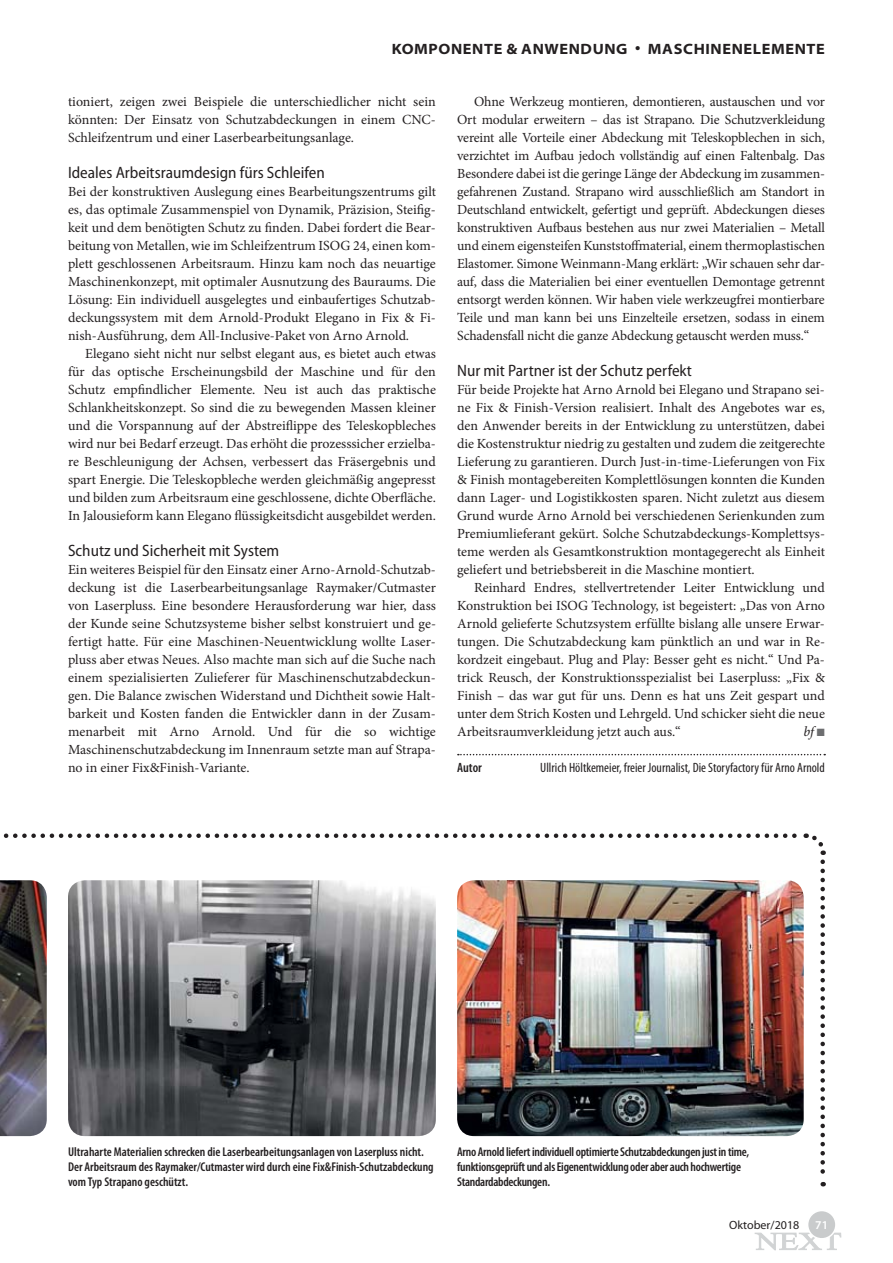
<style>
.page{position:relative;width:893px;height:1263px;background:#fff}
.page>*{position:absolute;margin:0;border:0;box-sizing:border-box;transform-origin:0 0}
.t1{font:semi-condensed 16.5px "Myriad Pro";color:#231f20}
.t2{font:700 semi-expanded 15px "Myriad Pro";letter-spacing:.04em;color:#231f20}
.t3{font:13.95px/18px "Minion Pro";color:#231f20;text-align:justify}
.t4{font:italic 13.95px "Minion Pro";color:#231f20}
.t5{font:condensed 13.5px "Myriad Pro";color:#231f20}
.t6{font:600 condensed 13.5px "Myriad Pro";letter-spacing:-.005em;color:#231f20}
.t7{font:600 condensed 12.75px/15px "Myriad Pro";letter-spacing:-.005em;color:#231f20}
.t8{font:12px "Myriad Pro";color:#231f20}
.t9{font:600 12px "Myriad Pro";color:#fff}
.s1{color:#6d6e70}
</style>
<div class="page">
<svg style="left:754px;top:1232px;width:88px;height:18px"></svg>
<div style="left:808px;top:1210px;width:28px;height:29px;background:#c9cbcc;border-radius:50%"></div>
<div style="left:807px;top:1210px;width:30px;height:29px;border:2px solid #fff;border-radius:50%"></div>
<img style="left:0;top:880px;width:47px;height:256px">
<img style="left:68px;top:880px;width:368px;height:256px;border-radius:17px">
<img style="left:457px;top:880px;width:347px;height:256px;border-radius:17px">
<svg style="left:458px;top:754px;width:367px;height:1px"></svg>
<svg style="left:3px;top:833px;width:823px;height:22px"></svg>
<svg style="left:820px;top:862px;width:5px;height:324px"></svg>
<p class="t2" style="left:392px;top:40px;width:237px">KOMPONENTE &amp; ANWENDUNG</p>
<p class="t2" style="left:648px;top:40px;width:178px">MASCHINENELEMENTE</p>
<p class="t3" style="left:68px;top:94px;width:369px">tioniert, zeigen zwei Beispiele die unterschiedlicher nicht sein könnten: Der Einsatz von Schutzabdeckungen in einem CNC-Schleifzentrum und einer Laserbearbeitungsanlage.</p>
<p class="t1" style="left:68px;top:167px;width:258px">Ideales Arbeitsraumdesign fürs Schleifen</p>
<p class="t3" style="left:68px;top:184px;width:369px">Bei der konstruktiven Auslegung eines Bearbeitungszentrums gilt es, das optimale Zusammenspiel von Dynamik, Präzision, Steifig&shy;keit und dem benötigten Schutz zu finden. Dabei fordert die Bear&shy;beitung von Metallen, wie im Schleifzentrum ISOG 24, einen kom&shy;plett geschlossenen Arbeitsraum. Hinzu kam noch das neuartige Maschinenkonzept, mit optimaler Ausnutzung des Bauraums. Die Lösung: Ein individuell ausgelegtes und einbaufertiges Schutzab&shy;deckungssystem mit dem Arnold-Produkt Elegano in Fix &amp; Fi&shy;nish-Ausführung, dem All-Inclusive-Paket von Arno Arnold.</p>
<p class="t3" style="left:68px;top:346px;width:369px;text-indent:17px">Elegano sieht nicht nur selbst elegant aus, es bietet auch etwas für das optische Erscheinungsbild der Maschine und für den Schutz empfindlicher Elemente. Neu ist auch das praktische Schlankheitskonzept. So sind die zu bewegenden Massen kleiner und die Vorspannung auf der Abstreiflippe des Teleskopbleches wird nur bei Bedarf erzeugt. Das erhöht die prozesssicher erzielba&shy;re Beschleunigung der Achsen, verbessert das Fräsergebnis und spart Energie. Die Teleskopbleche werden gleichmäßig angepresst und bilden zum Arbeitsraum eine geschlossene, dichte Oberfläche.<br>In Jalousieform kann Elegano flüssigkeitsdicht ausgebildet werden.</p>
<p class="t1" style="left:68px;top:545px;width:213px">Schutz und Sicherheit mit System</p>
<p class="t3" style="left:68px;top:562px;width:369px">Ein weiteres Beispiel für den Einsatz einer Arno-Arnold-Schutzab&shy;deckung ist die Laserbearbeitungsanlage Raymaker/Cutmaster von Laserpluss. Eine besondere Herausforderung war hier, dass der Kunde seine Schutzsysteme bisher selbst konstruiert und ge&shy;fertigt hatte. Für eine Maschinen-Neuentwicklung wollte Laser&shy;pluss aber etwas Neues. Also machte man sich auf die Suche nach einem spezialisierten Zulieferer für Maschinenschutzabdeckun&shy;gen. Die Balance zwischen Widerstand und Dichtheit sowie Halt&shy;barkeit und Kosten fanden die Entwickler dann in der Zusam&shy;menarbeit mit Arno Arnold. Und für die so wichtige Maschinenschutzabdeckung im Innenraum setzte man auf Strapa&shy;no in einer Fix&amp;Finish-Variante.</p>
<p class="t3" style="left:457px;top:94px;width:369px;text-indent:17px">Ohne Werkzeug montieren, demontieren, austauschen und vor Ort modular erweitern – das ist Strapano. Die Schutzverkleidung vereint alle Vorteile einer Abdeckung mit Teleskopblechen in sich, verzichtet im Aufbau jedoch vollständig auf einen Faltenbalg. Das Besondere dabei ist die geringe Länge der Abdeckung im zusammen&shy;gefahrenen Zustand. Strapano wird ausschließlich am Standort in Deutschland entwickelt, gefertigt und geprüft. Abdeckungen dieses konstruktiven Aufbaus bestehen aus nur zwei Materialien – Metall und einem eigensteifen Kunststoffmaterial, einem thermoplastischen Elastomer. Simone Weinmann-Mang erklärt: „Wir schauen sehr dar&shy;auf, dass die Materialien bei einer eventuellen Demontage getrennt entsorgt werden können. Wir haben viele werkzeugfrei montierbare Teile und man kann bei uns Einzelteile ersetzen, sodass in einem Schadensfall nicht die ganze Abdeckung getauscht werden muss.“</p>
<p class="t1" style="left:457px;top:365px;width:236px">Nur mit Partner ist der Schutz perfekt</p>
<p class="t3" style="left:457px;top:382px;width:369px">Für beide Projekte hat Arno Arnold bei Elegano und Strapano sei&shy;ne Fix &amp; Finish-Version realisiert. Inhalt des Angebotes war es, den Anwender bereits in der Entwicklung zu unterstützen, dabei die Kostenstruktur niedrig zu gestalten und zudem die zeitgerechte Lieferung zu garantieren. Durch Just-in-time-Lieferungen von Fix &amp; Finish montagebereiten Komplettlösungen konnten die Kunden dann Lager- und Logistikkosten sparen. Nicht zuletzt aus diesem Grund wurde Arno Arnold bei verschiedenen Serienkunden zum Premiumlieferant gekürt. Solche Schutzabdeckungs-Komplettsys&shy;teme werden als Gesamtkonstruktion montagegerecht als Einheit geliefert und betriebsbereit in die Maschine montiert.</p>
<p class="t3" style="left:457px;top:580px;width:369px;text-indent:17px">Reinhard Endres, stellvertretender Leiter Entwicklung und Konstruktion bei ISOG Technology, ist begeistert: „Das von Arno Arnold gelieferte Schutzsystem erfüllte bislang alle unsere Erwar&shy;tungen. Die Schutzabdeckung kam pünktlich an und war in Re&shy;kordzeit eingebaut. Plug and Play: Besser geht es nicht.“ Und Pa&shy;trick Reusch, der Konstruktionsspezialist bei Laserpluss: „Fix &amp; Finish – das war gut für uns. Denn es hat uns Zeit gespart und unter dem Strich Kosten und Lehrgeld. Und schicker sieht die neue Arbeitsraumverkleidung jetzt auch aus.“</p>
<p class="t4" style="left:803px;top:723px;width:23px">bf <span class="s1">■</span></p>
<p class="t6" style="left:457px;top:763px;width:26px">Autor</p>
<p class="t5" style="left:540px;top:760px;width:286px">Ullrich Höltkemeier, freier Journalist, Die Storyfactory für Arno Arnold</p>
<p class="t7" style="left:68px;top:1146px;width:367px">Ultraharte Materialien schrecken die Laserbearbeitungsanlagen von Laserpluss nicht.<br>Der Arbeitsraum des Raymaker/Cutmaster wird durch eine Fix&amp;Finish-Schutzabdeckung vom Typ Strapano geschützt.</p>
<p class="t7" style="left:457px;top:1146px;width:294px">Arno Arnold liefert individuell optimierte Schutzabdeckungen just in time, funktionsgeprüft und als Eigenentwicklung oder aber auch hochwertige<br>Standardabdeckungen.</p>
<p class="t8" style="left:729px;top:1218px;width:72px">Oktober/2018</p>
<p class="t9" style="left:815px;top:1221px;width:14px">71</p>
</div>
